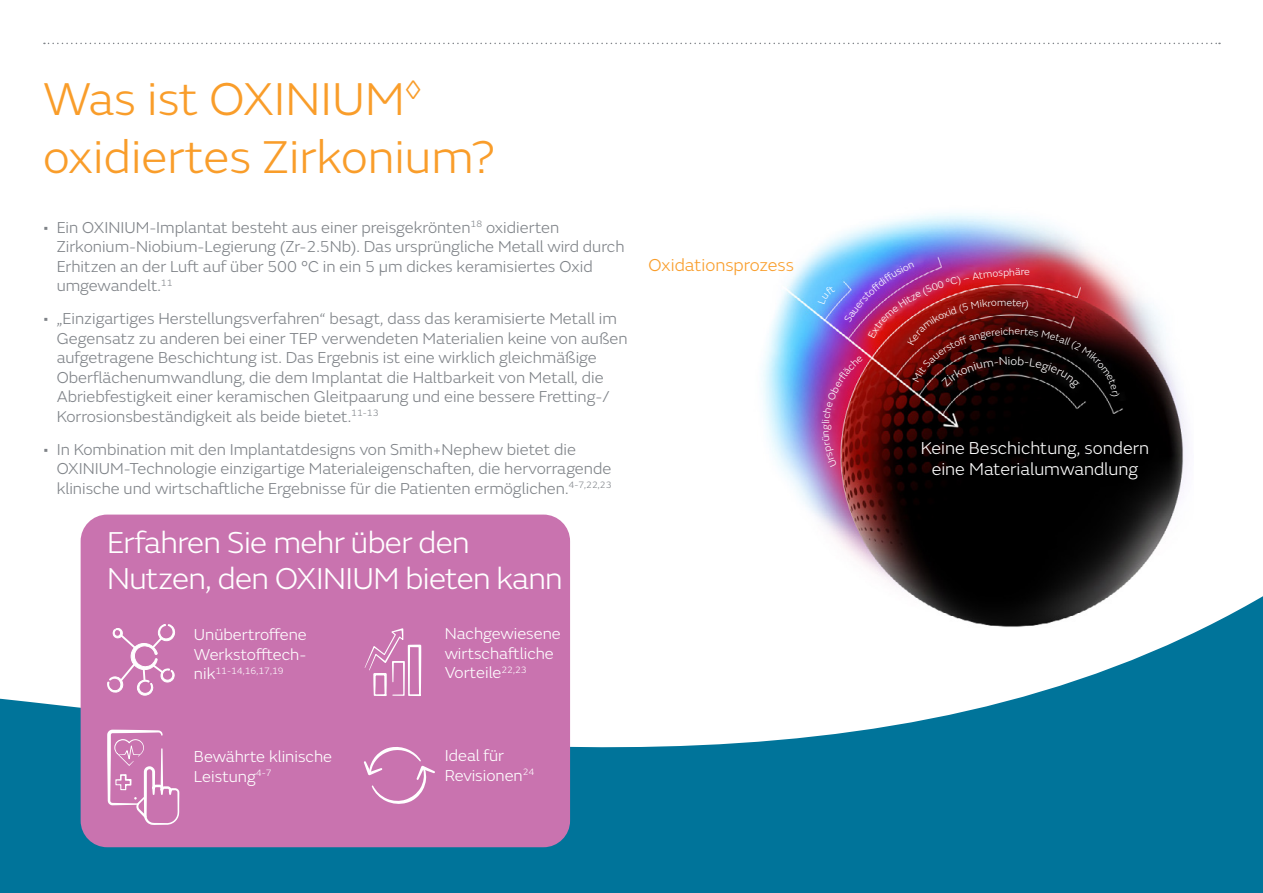
<style>
.page{position:relative;width:1263px;height:893px;background:#fff}
.page>*{position:absolute;margin:0;border:0;box-sizing:border-box;transform-origin:0 0}
.t1{font:300 48px/57.3px "SN Emeric";color:#f99d2a}
.t2{font:300 31.5px/36px "SN Emeric";letter-spacing:-.02em;color:#fff}
.t3{font:300 18px/21px "SN Emeric";color:#fff;text-align:center}
.t4{font:300 18px "SN Emeric";color:#f99d2a}
.t5{font:300 16.5px/19.5px "SN Emeric";color:#7f8388}
.t6{font:300 16.5px/19.5px "SN Emeric";color:#fff}
.t7{font:300 10.5px "SN Emeric";color:#fff}
.t8{font:300 9.6px "SN Emeric";color:#fff}
.s1{font-size:16.5px}
</style>
<div class="page">
<svg style="left:44px;top:43px;width:1176px;height:1px"></svg>
<svg style="left:0;top:514px;width:1263px;height:379px;fill:#00749a"></svg>
<div style="left:81px;top:515px;width:489px;height:332px;background:#c973af;border-radius:27px"></div>
<svg style="left:365px;top:628px;width:56px;height:68px"></svg>
<svg style="left:364px;top:747px;width:71px;height:57px"></svg>
<svg style="left:107px;top:730px;width:72px;height:95px"></svg>
<svg style="left:107px;top:624px;width:69px;height:72px"></svg>
<img style="left:748px;top:213px;width:445px;height:415px">
<img style="left:818px;top:263px;width:302px;height:205px">
<h1 class="t1" style="left:43px;top:70px;width:453px">Was ist OXINIUM<sup>◊ </sup>oxidiertes Zirkonium?</h1>
<p class="t5" style="left:57px;top:217px;width:569px;text-indent:-13px">• Ein OXINIUM-Implantat besteht aus einer preisgekrönten<sup>18</sup> oxidierten Zirkonium-Niobium-Legierung (Zr-2.5Nb). Das ursprüngliche Metall wird durch Erhitzen an der Luft auf über 500 °C in ein 5 μm dickes keramisiertes Oxid umgewandelt.<sup>11</sup></p>
<p class="t5" style="left:57px;top:309px;width:572px;text-indent:-13px">• „Einzigartiges Herstellungsverfahren“ besagt, dass das keramisierte Metall im Gegensatz zu anderen bei einer TEP verwendeten Materialien keine von außen aufgetragene Beschichtung ist. Das Ergebnis ist eine wirklich gleichmäßige Oberflächenumwandlung, die dem Implantat die Haltbarkeit von Metall, die Abriebfestigkeit einer keramischen Gleitpaarung und eine bessere Fretting-/ Korrosionsbeständigkeit als beide bietet.<sup>11-13</sup></p>
<p class="t5" style="left:57px;top:439px;width:556px;text-indent:-13px">• In Kombination mit den Implantatdesigns von Smith+Nephew bietet die<br>OXINIUM-Technologie einzigartige Materialeigenschaften, die hervorragende klinische und wirtschaftliche Ergebnisse für die Patienten ermöglichen.<sup>4-7,22,23</sup></p>
<h2 class="t2" style="left:107px;top:525px;width:457px">Erfahren Sie mehr über den<br>Nutzen, den OXINIUM bieten kann</h2>
<p class="t6" style="left:194px;top:625px;width:114px">Unübertroffene<br>Werkstofftech-</p>
<p class="t8" style="left:194px;top:665px;width:91px"><span class="s1">nik</span>11-14,16,17,19</p>
<p class="t6" style="left:445px;top:624px;width:118px">Nachgewiesene wirtschaftliche<br>Vorteile<sup>22,23</sup></p>
<p class="t4" style="left:648px;top:254px;width:147px">Oxidationsprozess</p>
<p class="t6" style="left:194px;top:747px;width:140px">Bewährte klinische<br>Leistung<sup>4-7</sup></p>
<p class="t6" style="left:445px;top:746px;width:91px">Ideal für<br>Revisionen<sup>24</sup></p>
<p class="t7" style="left:1015px;top:265px;width:11px">är</p>
<p class="t7" style="left:997px;top:296px;width:11px">m</p>
<p class="t7" style="left:1008px;top:325px;width:7px">h</p>
<p class="t3" style="left:921px;top:437px;width:230px">Keine Beschichtung, sondern eine Materialumwandlung</p>
</div>
